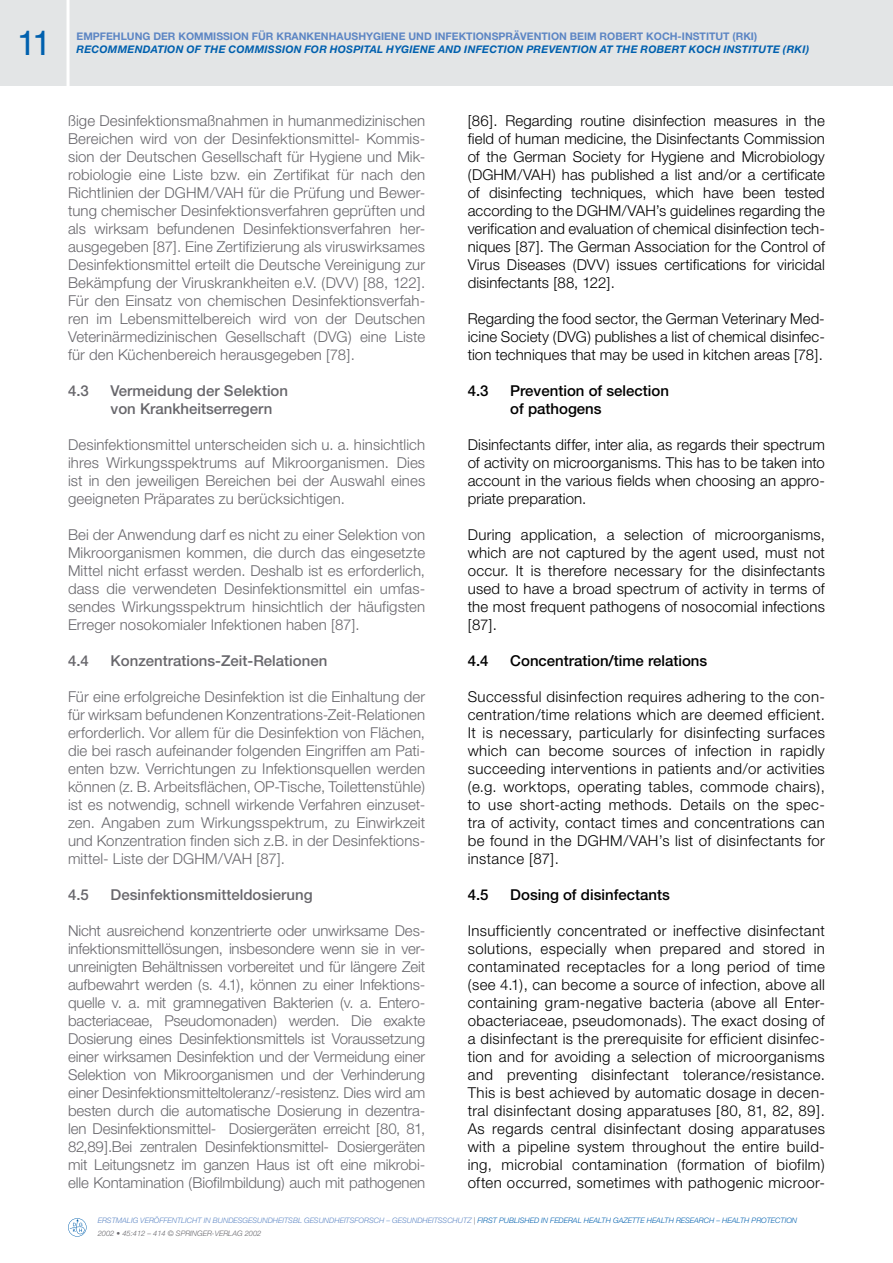
<style>
.page{position:relative;width:893px;height:1263px;background:#fff}
.page>*{position:absolute;margin:0;border:0;box-sizing:border-box;transform-origin:0 0}
.t1{font:34.5px "Helvetica LT Std";color:#0060ae}
.t2{font:300 15px/18px "Helvetica Neue";letter-spacing:.005em;color:#68676c;text-align:justify}
.t3{font:300 15px/18px "Helvetica Neue";letter-spacing:.01em;color:#000;text-align:justify}
.t4{font:500 15px/18px "Helvetica Neue";color:#68676c}
.t5{font:500 15px/18px "Helvetica Neue";color:#000}
.t6{font:italic 700 10.5px "Helvetica Neue";letter-spacing:.02em;color:#0060ae}
.t7{font:700 10.5px "Helvetica Neue";color:#5d86c4}
.t8{font:italic 300 7.5px/13.2px "Helvetica Neue";color:#5d86c4}
.s1{color:#68676c}
.s2{color:#0060ae}
</style>
<div class="page">
<div style="left:0;top:0;width:893px;height:85px;background:#e3e5e6"></div>
<hr style="left:67px;top:0;width:3px;height:106px;background:#fff">
<svg style="left:68px;top:1218px;width:18px;height:18px"></svg>
<h1 class="t1" style="left:17px;top:23px;width:36px">11</h1>
<p class="t7" style="left:77px;top:30px;width:682px">EMPFEHLUNG DER KOMMISSION FÜR KRANKENHAUSHYGIENE UND INFEKTIONSPRÄVENTION BEIM ROBERT KOCH-INSTITUT (RKI)</p>
<p class="t6" style="left:77px;top:43px;width:734px">RECOMMENDATION OF THE COMMISSION FOR HOSPITAL HYGIENE AND INFECTION PREVENTION AT THE ROBERT KOCH INSTITUTE (RKI)</p>
<p class="t2" style="left:68px;top:111px;width:359px">ßige Desinfektionsmaßnahmen in humanmedizinischen Bereichen wird von der Desinfektionsmittel- Kommis&shy;sion der Deutschen Gesellschaft für Hygiene und Mik&shy;robiologie eine Liste bzw. ein Zertifikat für nach den Richtlinien der DGHM/VAH für die Prüfung und Bewer&shy;tung chemischer Desinfektionsverfahren geprüften und als wirksam befundenen Desinfektionsverfahren her&shy;ausgegeben [87]. Eine Zertifizierung als viruswirksames Desinfektionsmittel erteilt die Deutsche Vereinigung zur Bekämpfung der Viruskrankheiten e.V. (DVV) [88, 122].<br>Für den Einsatz von chemischen Desinfektionsverfah&shy;ren im Lebensmittelbereich wird von der Deutschen Veterinärmedizinischen Gesellschaft (DVG) eine Liste für den Küchenbereich herausgegeben [78].</p>
<p class="t4" style="left:68px;top:382px;width:22px">4.3</p>
<p class="t4" style="left:111px;top:382px;width:179px">Vermeidung der Selektion von Krankheitserregern</p>
<p class="t2" style="left:68px;top:435px;width:359px">Desinfektionsmittel unterscheiden sich u. a. hinsichtlich ihres Wirkungsspektrums auf Mikroorganismen. Dies ist in den jeweiligen Bereichen bei der Auswahl eines geeigneten Präparates zu berücksichtigen.</p>
<p class="t2" style="left:68px;top:525px;width:359px">Bei der Anwendung darf es nicht zu einer Selektion von Mikroorganismen kommen, die durch das eingesetzte Mittel nicht erfasst werden. Deshalb ist es erforderlich, dass die verwendeten Desinfektionsmittel ein umfas&shy;sendes Wirkungsspektrum hinsichtlich der häufigsten Erreger nosokomialer Infektionen haben [87].</p>
<p class="t4" style="left:68px;top:652px;width:22px">4.4</p>
<p class="t4" style="left:111px;top:652px;width:218px">Konzentrations-Zeit-Relationen</p>
<p class="t2" style="left:68px;top:687px;width:359px">Für eine erfolgreiche Desinfektion ist die Einhaltung der für wirksam befundenen Konzentrations-Zeit-Relationen erforderlich. Vor allem für die Desinfektion von Flächen, die bei rasch aufeinander folgenden Eingriffen am Pati&shy;enten bzw. Verrichtungen zu Infektionsquellen werden können (z. B. Arbeitsflächen, OP-Tische, Toilettenstühle) ist es notwendig, schnell wirkende Verfahren einzuset&shy;zen. Angaben zum Wirkungsspektrum, zu Einwirkzeit und Konzentration finden sich z.B. in der Desinfektions&shy;mittel- Liste der DGHM/VAH [87].</p>
<p class="t4" style="left:68px;top:886px;width:22px">4.5</p>
<p class="t4" style="left:111px;top:886px;width:204px">Desinfektionsmitteldosierung</p>
<p class="t2" style="left:68px;top:921px;width:359px">Nicht ausreichend konzentrierte oder unwirksame Des&shy;infektionsmittellösungen, insbesondere wenn sie in ver&shy;unreinigten Behältnissen vorbereitet und für längere Zeit aufbewahrt werden (s. 4.1), können zu einer Infektions&shy;quelle v. a. mit gramnegativen Bakterien (v. a. Entero&shy;bacteriaceae, Pseudomonaden) werden. Die exakte Dosierung eines Desinfektionsmittels ist Voraussetzung einer wirksamen Desinfektion und der Vermeidung einer Selektion von Mikroorganismen und der Verhinderung einer Desinfektionsmitteltoleranz/-resistenz. Dies wird am besten durch die automatische Dosierung in dezentra&shy;len Desinfektionsmittel- Dosiergeräten erreicht [80, 81, 82,89].Bei zentralen Desinfektionsmittel- Dosiergeräten mit Leitungsnetz im ganzen Haus ist oft eine mikrobi&shy;elle Kontamination (Biofilmbildung) auch mit pathogenen</p>
<p class="t3" style="left:468px;top:111px;width:359px">[86]. Regarding routine disinfection measures in the field of human medicine, the Disinfectants Commission of the German Society for Hygiene and Microbiology (DGHM/VAH) has published a list and/or a certificate of disinfecting techniques, which have been tested according to the DGHM/VAH’s guidelines regarding the verification and evaluation of chemical disinfection tech&shy;niques [87]. The German Association for the Control of Virus Diseases (DVV) issues certifications for viricidal disinfectants [88, 122].</p>
<p class="t3" style="left:468px;top:309px;width:359px">Regarding the food sector, the German Veterinary Med&shy;icine Society (DVG) publishes a list of chemical disinfec&shy;tion techniques that may be used in kitchen areas [78].</p>
<p class="t5" style="left:468px;top:382px;width:22px">4.3</p>
<p class="t5" style="left:510px;top:382px;width:160px">Prevention of selection of pathogens</p>
<p class="t3" style="left:468px;top:435px;width:359px">Disinfectants differ, inter alia, as regards their spectrum of activity on microorganisms. This has to be taken into account in the various fields when choosing an appro&shy;priate preparation.</p>
<p class="t3" style="left:468px;top:525px;width:359px">During application, a selection of microorganisms, which are not captured by the agent used, must not occur. It is therefore necessary for the disinfectants used to have a broad spectrum of activity in terms of the most frequent pathogens of nosocomial infections [87].</p>
<p class="t5" style="left:468px;top:652px;width:22px">4.4</p>
<p class="t5" style="left:510px;top:652px;width:199px">Concentration/time relations</p>
<p class="t3" style="left:468px;top:687px;width:359px">Successful disinfection requires adhering to the con&shy;centration/time relations which are deemed efficient.<br>It is necessary, particularly for disinfecting surfaces which can become sources of infection in rapidly succeeding interventions in patients and/or activities (e.g. worktops, operating tables, commode chairs), to use short-acting methods. Details on the spec&shy;tra of activity, contact times and concentrations can be found in the DGHM/VAH’s list of disinfectants for instance [87].</p>
<p class="t5" style="left:468px;top:886px;width:22px">4.5</p>
<p class="t5" style="left:510px;top:886px;width:161px">Dosing of disinfectants</p>
<p class="t3" style="left:468px;top:921px;width:359px">Insufficiently concentrated or ineffective disinfectant solutions, especially when prepared and stored in contaminated receptacles for a long period of time (see 4.1), can become a source of infection, above all containing gram-negative bacteria (above all Enter&shy;obacteriaceae, pseudomonads). The exact dosing of a disinfectant is the prerequisite for efficient disinfec&shy;tion and for avoiding a selection of microorganisms and preventing disinfectant tolerance/resistance.<br>This is best achieved by automatic dosage in decen&shy;tral disinfectant dosing apparatuses [80, 81, 82, 89].<br>As regards central disinfectant dosing apparatuses with a pipeline system throughout the entire build&shy;ing, microbial contamination (formation of biofilm) often occurred, sometimes with pathogenic microor-</p>
<p class="t8" style="left:98px;top:1214px;width:701px">ERSTMALIG VERÖFFENTLICHT IN BUNDESGESUNDHEITSBL GESUNDHEITSFORSCH – GESUNDHEITSSCHUTZ <span class="s1">|</span> <span class="s2">FIRST PUBLISHED IN FEDERAL HEALTH GAZETTE HEALTH RESEARCH – HEALTH PROTECTION<br></span><span class="s1">2002 • 45:412 – 414 © SPRINGER-VERLAG 2002</span></p>
</div>
